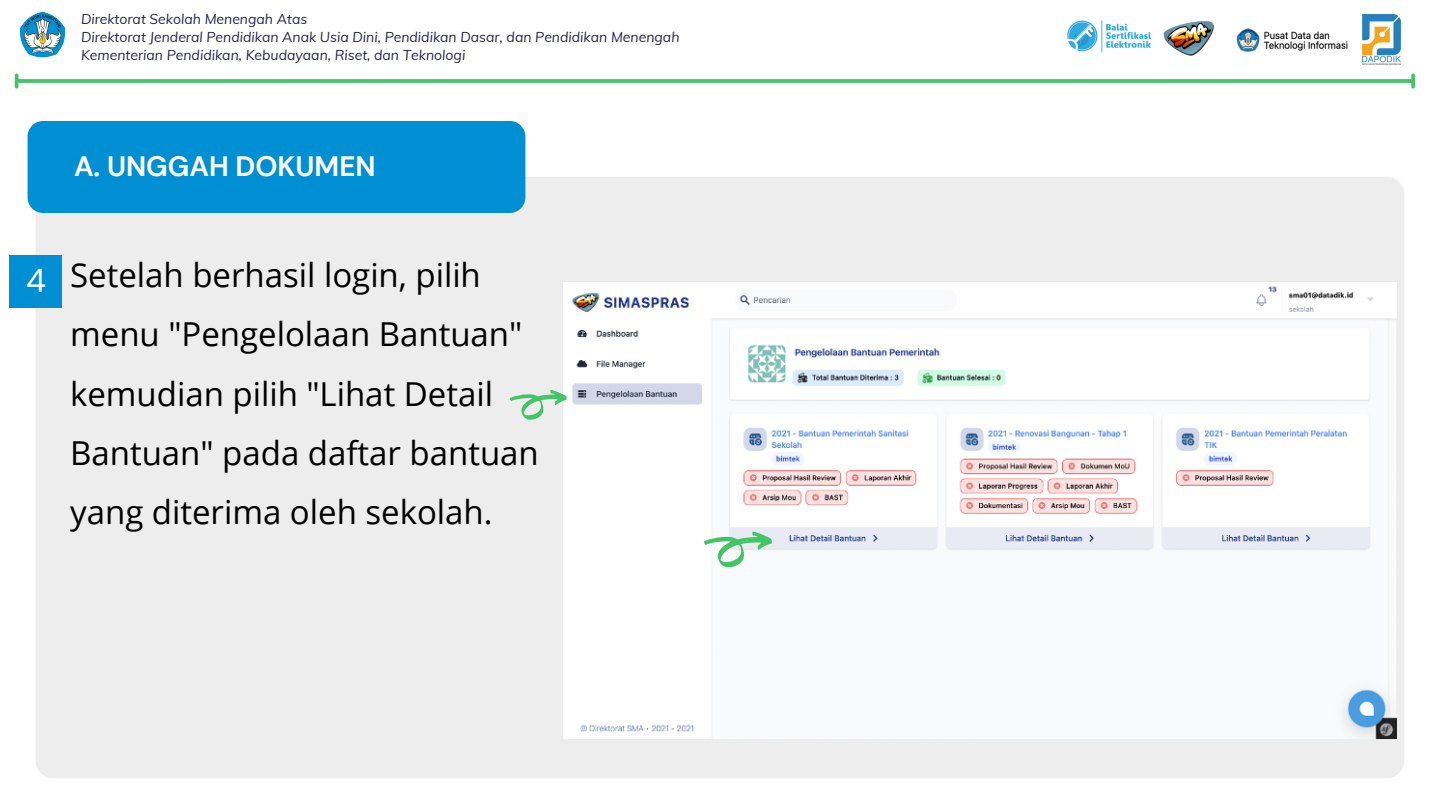
<style>
.page{position:relative;width:1440px;height:810px;background:#fff}
.page>*{position:absolute;margin:0;border:0;box-sizing:border-box;transform-origin:0 0}
.t1{font:33px/59.2px "Open Sans";color:#000}
.t2{font:33px "DM Sans";color:#fff}
.t3{font:700 28px "DM Sans";color:#fff}
.t4{font:italic 14px/18px "Muli";color:#242254}
</style>
<div class="page">
<div style="left:36px;top:177px;width:1368px;height:601px;background:#ededed;border-radius:18px"></div>
<img style="left:563px;top:282px;width:834px;height:457px">
<img style="left:19px;top:11px;width:47px;height:47px">
<hr style="left:19px;top:79px;width:1392px;height:4px;background:#4ec76f">
<svg style="left:15px;top:74px;width:4px;height:14px"></svg>
<svg style="left:1411px;top:74px;width:4px;height:14px"></svg>
<div style="left:9px;top:255px;width:53px;height:53px;background:#018fd3"></div>
<svg style="left:510px;top:390px;width:57px;height:30px"></svg>
<svg style="left:704px;top:532px;width:68px;height:36px"></svg>
<img style="left:1067px;top:20px;width:85px;height:32px">
<img style="left:1163px;top:20px;width:51px;height:36px">
<img style="left:1236px;top:28px;width:112px;height:24px">
<img style="left:1363px;top:14px;width:37px;height:51px">
<div style="left:28px;top:121px;width:497px;height:92px;background:#018fd3;border-radius:16px"></div>
<p class="t4" style="left:81px;top:10px;width:600px">Direktorat Sekolah Menengah Atas<br>Direktorat Jenderal Pendidikan Anak Usia Dini, Pendidikan Dasar, dan Pendidikan Menengah<br>Kementerian Pendidikan, Kebudayaan, Riset, dan Teknologi</p>
<h2 class="t3" style="left:74px;top:148px;width:303px">A. UNGGAH DOKUMEN</h2>
<h2 class="t3" style="left:86px;top:148px;width:383px">A. UNGGAH LAPORA AKHIR</h2>
<h1 class="t2" style="left:26px;top:259px;width:21px">4</h1>
<h1 class="t1" style="left:70px;top:245px;width:470px">Setelah berhasil login, pilih menu "Pengelolaan Bantuan" kemudian pilih "Lihat Detail<br>Bantuan" pada daftar bantuan yang diterima oleh sekolah.</h1>
</div>
